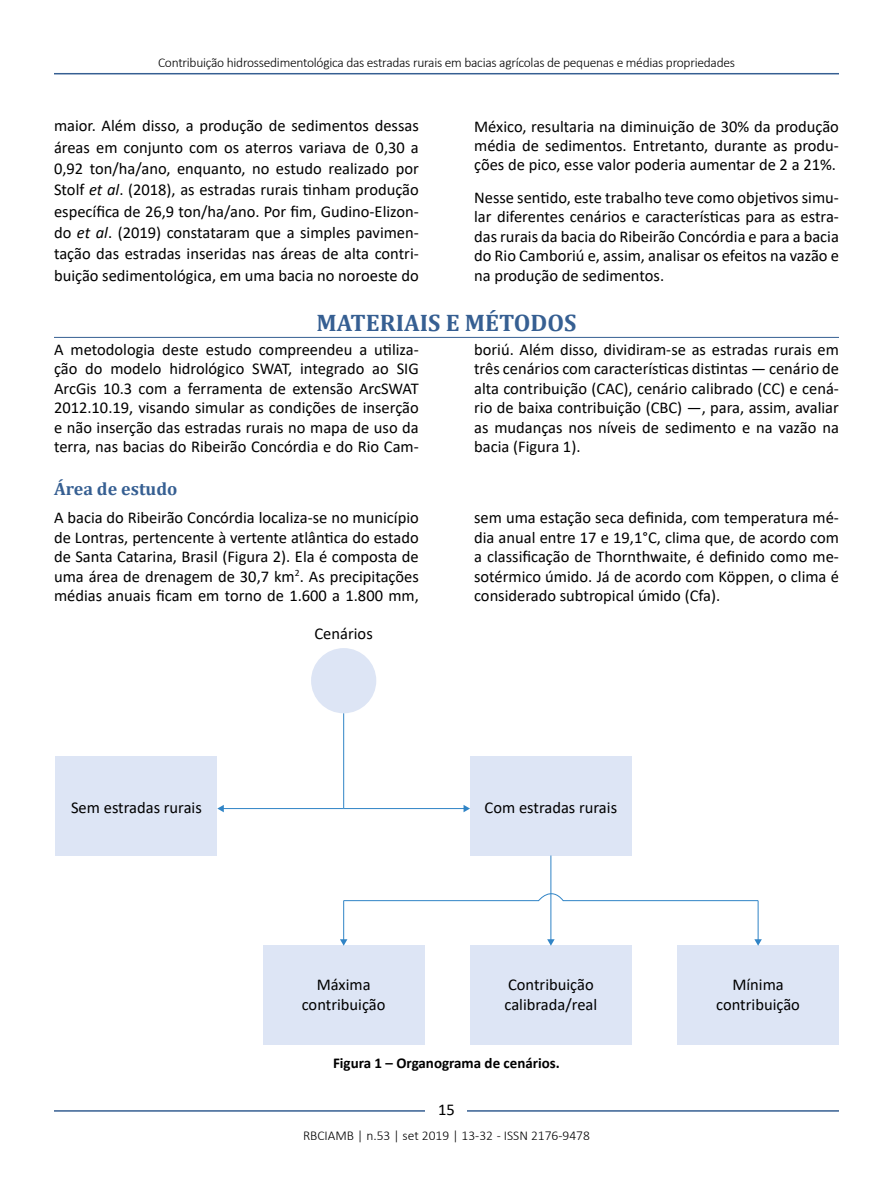
<style>
.page{position:relative;width:893px;height:1191px;background:#fff}
.page>*{position:absolute;margin:0;border:0;box-sizing:border-box;transform-origin:0 0}
.t1{font:700 24px "Cambria";color:#365f92}
.t2{font:700 18px "Cambria";color:#365f92}
.t3{font:16.5px/19.5px "Calibri";color:#000;text-align:justify}
.t4{font:700 15px "Calibri";color:#000}
.t5{font:300 13.5px "Calibri";letter-spacing:-.02em;color:#000}
.t6{font:300 13.5px "Calibri";color:#000}
.s1{font-style:italic}
</style>
<div class="page">
<hr style="left:54px;top:73px;width:785px;height:1px;background:#365f92">
<hr style="left:54px;top:1110px;width:785px;height:1px;background:#365f92">
<div style="left:426px;top:1096px;width:41px;height:26px;background:#fff"></div>
<hr style="left:54px;top:337px;width:785px;height:1px;background:#365f92">
<div style="left:263px;top:945px;width:162px;height:100px;background:#dde5f5"></div>
<div style="left:56px;top:756px;width:161px;height:99px;background:#dde5f5"></div>
<div style="left:470px;top:945px;width:162px;height:100px;background:#dde5f5"></div>
<div style="left:470px;top:756px;width:162px;height:99px;background:#dde5f5"></div>
<div style="left:677px;top:945px;width:162px;height:100px;background:#dde5f5"></div>
<div style="left:311px;top:648px;width:65px;height:65px;background:#dde5f5;border-radius:50%"></div>
<hr style="left:343px;top:713px;width:1px;height:95px;background:#3084c6">
<hr style="left:223px;top:808px;width:121px;height:1px;background:#3084c6">
<svg style="left:217px;top:805px;width:7px;height:7px"></svg>
<hr style="left:344px;top:808px;width:121px;height:1px;background:#3084c6">
<svg style="left:464px;top:805px;width:6px;height:7px"></svg>
<hr style="left:550px;top:855px;width:1px;height:85px;background:#3084c6">
<svg style="left:547px;top:939px;width:8px;height:6px"></svg>
<svg style="left:344px;top:885px;width:414px;height:16px"></svg>
<hr style="left:343px;top:900px;width:1px;height:40px;background:#3084c6">
<svg style="left:340px;top:939px;width:7px;height:6px"></svg>
<hr style="left:758px;top:900px;width:1px;height:40px;background:#3084c6">
<svg style="left:754px;top:939px;width:8px;height:6px"></svg>
<p class="t5" style="left:158px;top:54px;width:578px">Contribuição hidrossedimentológica das estradas rurais em bacias agrícolas de pequenas e médias propriedades</p>
<p class="t3" style="left:54px;top:115px;width:366px;line-height:21.3px">maior. Além disso, a produção de sedimentos dessas áreas em conjunto com os aterros variava de 0,30 a 0,92 -ton/ha/ano, enquanto, no estudo realizado por Stolf <span class="s1">et al</span>. (2018), as estradas rurais tinham produção específica de 26,9 ton/ha/ano. Por fim, Gudino-Elizon‑ do <span class="s1">et al</span>. (2019) constataram que a simples pavimen‑ tação das estradas inseridas nas áreas de alta contri‑ buição sedimentológica, em uma bacia no noroeste do</p>
<p class="t3" style="left:474px;top:116px;width:366px">México, resultaria na diminuição de 30% da produção média de sedimentos. Entretanto, durante as produ‑ ções de pico, esse valor poderia aumentar de 2 a 21%.</p>
<p class="t3" style="left:474px;top:187px;width:366px">Nesse sentido, este trabalho teve como objetivos simu‑ lar diferentes cenários e características para as estra‑ das rurais da bacia do Ribeirão Concórdia e para a bacia do Rio Camboriú e, assim, analisar os efeitos na vazão e na produção de sedimentos.</p>
<h1 class="t1" style="left:317px;top:306px;width:261px">MATERIAIS E MÉTODOS</h1>
<p class="t3" style="left:54px;top:339px;width:366px">A metodologia deste estudo compreendeu a utiliza‑ ção do modelo hidrológico SWAT, integrado ao SIG ArcGis 10.3 com a ferramenta de extensão ArcSWAT 2012.10.19, visando simular as condições de inserção e não inserção das estradas rurais no mapa de uso da terra, nas bacias do Ribeirão Concórdia e do Rio Cam‑</p>
<p class="t3" style="left:474px;top:339px;width:366px">boriú. Além disso, dividiram-se as estradas rurais em três cenários com características distintas — cenário de alta contribuição (CAC), cenário calibrado (CC) e cená‑ rio de baixa contribuição (CBC) —, para, assim, avaliar as mudanças nos níveis de sedimento e na vazão na bacia (Figura 1).</p>
<p class="t2" style="left:54px;top:476px;width:125px">Área de estudo</p>
<p class="t3" style="left:54px;top:507px;width:366px">A bacia do Ribeirão Concórdia localiza-se no município de Lontras, pertencente à vertente atlântica do estado de Santa Catarina, Brasil (Figura 2). Ela é composta de uma área de drenagem de 30,7 km<sup>2</sup>. As precipitações médias anuais ficam em torno de 1.600 a 1.800 mm,</p>
<p class="t3" style="left:474px;top:507px;width:366px">sem uma estação seca definida, com temperatura mé‑ dia anual entre 17 e 19,1°C, clima que, de acordo com a classificação de Thornthwaite, é definido como me‑ sotérmico úmido. Já de acordo com Köppen, o clima é considerado subtropical úmido (Cfa).</p>
<p class="t3" style="left:315px;top:623px;width:60px">Cenários</p>
<p class="t3" style="left:71px;top:797px;width:132px">Sem estradas rurais</p>
<p class="t3" style="left:485px;top:797px;width:134px">Com estradas rurais</p>
<p class="t3" style="left:302px;top:974px;width:85px;text-align:center">Máxima contribuição</p>
<p class="t3" style="left:504px;top:974px;width:94px">Contribuição calibrada/real</p>
<p class="t3" style="left:716px;top:974px;width:85px;text-align:center">Mínima contribuição</p>
<p class="t4" style="left:333px;top:1052px;width:228px">Figura 1 – Organograma de cenários.</p>
<p class="t3" style="left:438px;top:1099px;width:18px">15</p>
<p class="t6" style="left:303px;top:1126px;width:288px">RBCIAMB | n.53 | set 2019 | 13-32 - ISSN 2176-9478</p>
</div>
